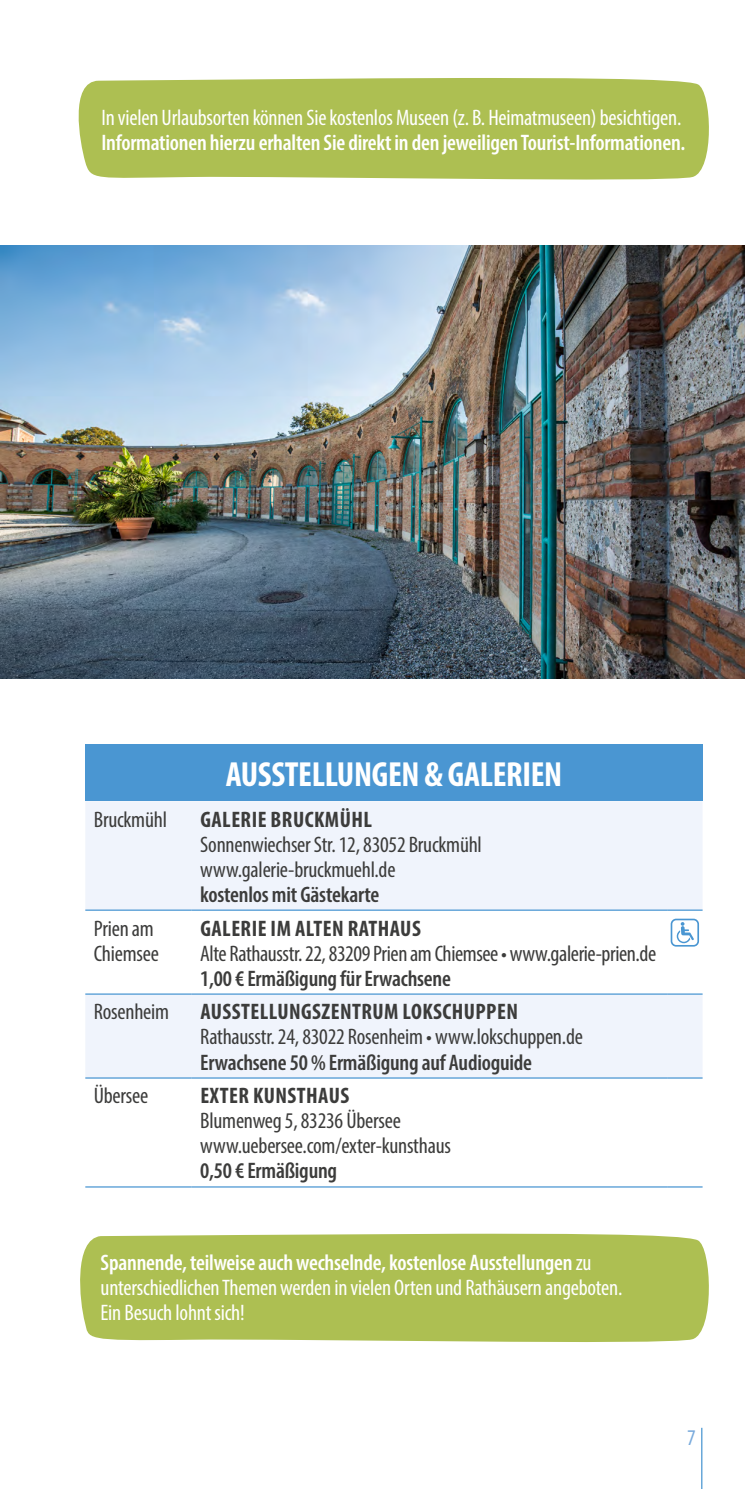
<style>
.page{position:relative;width:745px;height:1489px;background:#fff}
.page>*{position:absolute;margin:0;border:0;box-sizing:border-box;transform-origin:0 0}
.t1{font:700 condensed 35px "Myriad Pro";letter-spacing:-.01em;color:#fff}
.t2{font:condensed 22.5px/25px "Myriad Pro";letter-spacing:-.01em;color:#3c3c3b}
.t3{font:condensed 22.5px/25px "Myriad Pro";letter-spacing:-.01em;color:#fff}
.t4{font:600 condensed 22.5px "Myriad Pro";letter-spacing:-.01em;color:#3c3c3b}
.t5{font:700 condensed 22.5px "Myriad Pro";letter-spacing:.02em;color:#3c3c3b}
.t6{font:600 condensed 22.5px "Myriad Pro";letter-spacing:-.01em;color:#fff}
.t7{font:condensed 22.5px "Myriad Pro";color:#79aadc}
.s1{font-weight:600}
</style>
<div class="page">
<hr style="left:700px;top:1427px;width:2px;height:61px;background:#4a96d2">
<div style="left:78px;top:78px;width:631px;height:102px;background:#adbf52"></div>
<img style="left:0;top:245px;width:744px;height:433px">
<div style="left:85px;top:744px;width:617px;height:57px;background:#4a96d2"></div>
<svg style="left:85px;top:801px;width:617px;height:276px;fill:#f0f4fc"></svg>
<hr style="left:85px;top:909px;width:107px;height:1px;background:#4a96d2">
<hr style="left:192px;top:909px;width:474px;height:1px;background:#4a96d2">
<hr style="left:85px;top:993px;width:107px;height:1px;background:#4a96d2">
<hr style="left:192px;top:993px;width:474px;height:1px;background:#4a96d2">
<hr style="left:85px;top:1077px;width:107px;height:1px;background:#4a96d2">
<hr style="left:192px;top:1077px;width:474px;height:1px;background:#4a96d2">
<hr style="left:85px;top:1186px;width:107px;height:1px;background:#4a96d2">
<hr style="left:192px;top:1186px;width:474px;height:1px;background:#4a96d2">
<hr style="left:666px;top:909px;width:36px;height:1px;background:#4a96d2">
<hr style="left:666px;top:993px;width:36px;height:1px;background:#4a96d2">
<hr style="left:666px;top:1077px;width:36px;height:1px;background:#4a96d2">
<hr style="left:666px;top:1186px;width:36px;height:1px;background:#4a96d2">
<svg style="left:676px;top:922px;width:17px;height:21px"></svg>
<div style="left:670px;top:918px;width:28px;height:28px;border:2px solid #4a96d2;border-radius:5px"></div>
<div style="left:80px;top:1233px;width:629px;height:109px;background:#adbf52"></div>
<p class="t3" style="left:101px;top:104px;width:581px">In vielen Urlaubsorten können Sie kostenlos Museen (z. B. Heimatmuseen) besichtigen.</p>
<p class="t6" style="left:101px;top:128px;width:585px">Informationen hierzu erhalten Sie direkt in den jeweiligen Tourist-Informationen.</p>
<h1 class="t1" style="left:225px;top:752px;width:338px">AUSSTELLUNGEN &amp; GALERIEN</h1>
<p class="t2" style="left:94px;top:806px;width:75px">Bruckmühl</p>
<p class="t5" style="left:200px;top:805px;width:173px">GALERIE BRUCKMÜHL</p>
<p class="t2" style="left:200px;top:831px;width:283px">Sonnenwiechser Str. 12, 83052 Bruckmühl www.galerie-bruckmuehl.de</p>
<p class="t4" style="left:200px;top:880px;width:180px">kostenlos mit Gästekarte</p>
<p class="t2" style="left:94px;top:915px;width:66px">Prien am<br>Chiemsee</p>
<p class="t5" style="left:200px;top:913px;width:222px">GALERIE IM ALTEN RATHAUS</p>
<p class="t2" style="left:200px;top:940px;width:457px">Alte Rathausstr. 22, 83209 Prien am Chiemsee • www.galerie-prien.de</p>
<p class="t4" style="left:200px;top:964px;width:252px">1,00 € Ermäßigung für Erwachsene</p>
<p class="t2" style="left:94px;top:999px;width:77px">Rosenheim</p>
<p class="t5" style="left:200px;top:997px;width:319px">AUSSTELLUNGSZENTRUM LOKSCHUPPEN</p>
<p class="t2" style="left:200px;top:1024px;width:384px">Rathausstr. 24, 83022 Rosenheim • www.lokschuppen.de</p>
<p class="t4" style="left:200px;top:1048px;width:333px">Erwachsene 50 % Ermäßigung auf Audioguide</p>
<p class="t2" style="left:94px;top:1083px;width:56px">Übersee</p>
<p class="t5" style="left:200px;top:1081px;width:150px">EXTER KUNSTHAUS</p>
<p class="t2" style="left:200px;top:1108px;width:252px">Blumenweg 5, 83236 Übersee www.uebersee.com/exter-kunsthaus</p>
<p class="t4" style="left:200px;top:1156px;width:138px">0,50 € Ermäßigung</p>
<p class="t3" style="left:101px;top:1249px;width:523px"><span class="s1">Spannende, teilweise auch wechselnde, kostenlose Ausstellungen</span> zu unterschiedlichen Themen werden in vielen Orten und Rathäusern angeboten.<br>Ein Besuch lohnt sich!</p>
<p class="t7" style="left:686px;top:1423px;width:10px">7</p>
</div>
